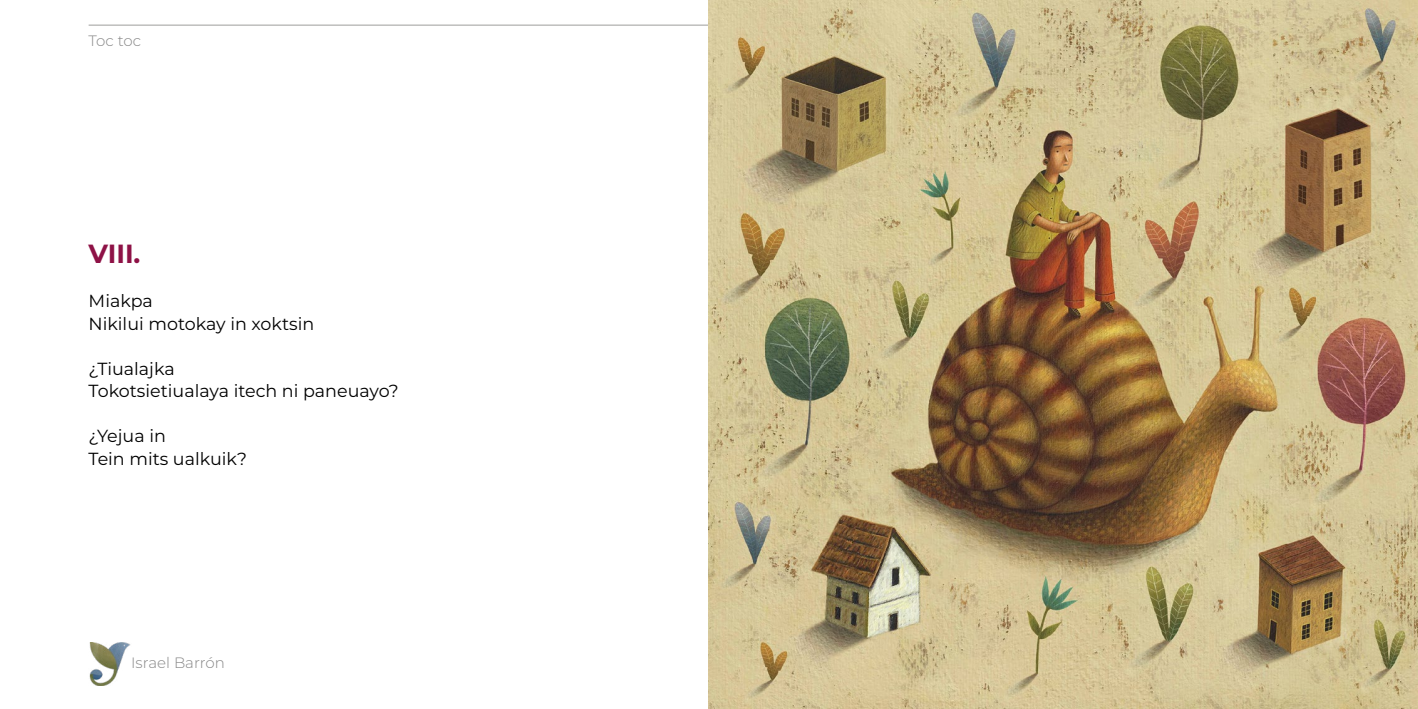
<style>
.page{position:relative;width:1418px;height:709px;background:#fff}
.page>*{position:absolute;margin:0;border:0;box-sizing:border-box;transform-origin:0 0}
.t1{font:700 26.25px "Montserrat";color:#8e1246}
.t2{font:17.5px/22.5px "Montserrat";color:#000}
.t3{font:300 15px "Montserrat";color:#878787}
</style>
<div class="page">
<hr style="left:89px;top:25px;width:620px;height:1px;background:#9d9d9c">
<img style="left:89px;top:643px;width:42px;height:42px">
<img style="left:709px;top:0;width:708px;height:709px">
<p class="t3" style="left:89px;top:31px;width:54px">Toc toc</p>
<h1 class="t1" style="left:89px;top:235px;width:53px">VIII.</h1>
<p class="t2" style="left:89px;top:289px;width:227px">Miakpa<br>Nikilui motokay in xoktsin</p>
<p class="t2" style="left:89px;top:356px;width:312px">¿Tiualajka<br>Tokotsietiualaya itech ni paneuayo?</p>
<p class="t2" style="left:89px;top:424px;width:160px">¿Yejua in<br>Tein mits ualkuik?</p>
<p class="t3" style="left:131px;top:652px;width:95px">Israel Barrón</p>
</div>
